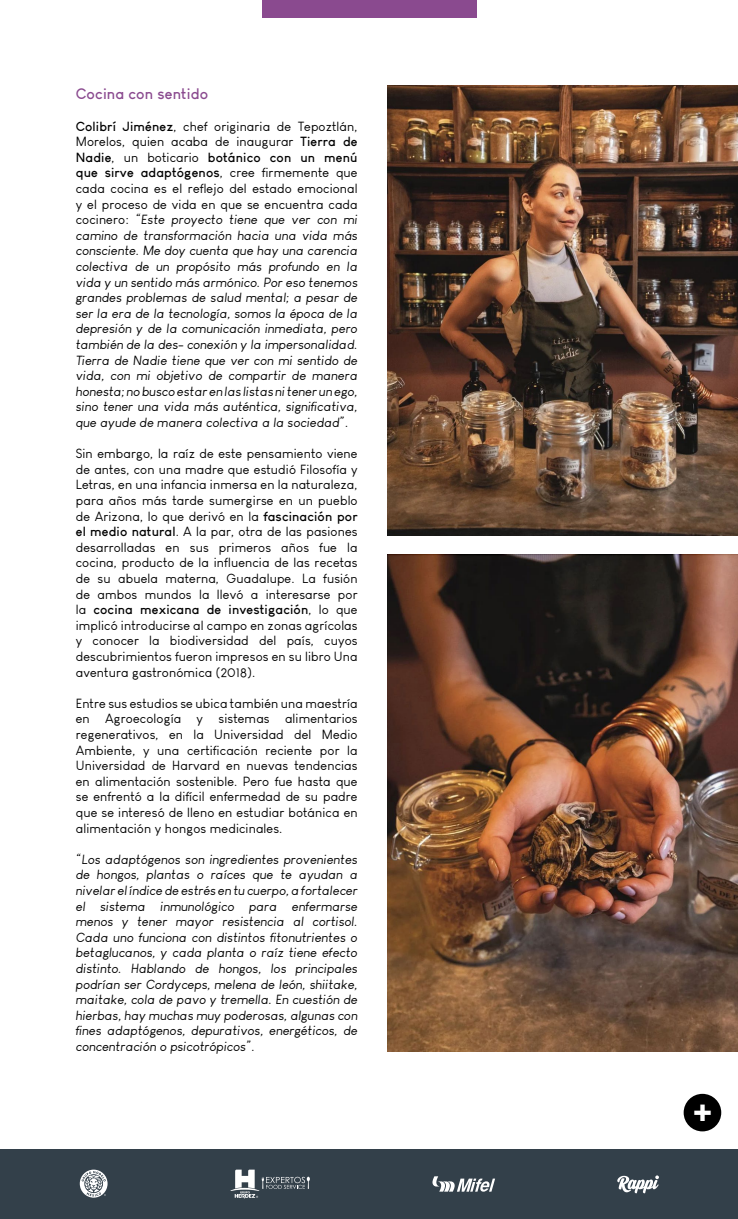
<style>
.page{position:relative;width:738px;height:1219px;background:#fff}
.page>*{position:absolute;margin:0;border:0;box-sizing:border-box;transform-origin:0 0}
.t1{font:30px "Tobago Poster";color:#fff}
.t2{font:700 15px "Louis George Cafe";letter-spacing:.01em;color:#8a4a8f}
.t3{font:italic 13px/15.6px "Louis George Cafe";letter-spacing:.01em;color:#000;text-align:justify}
.t4{font:13px/15.6px "Louis George Cafe";letter-spacing:.01em;color:#000;text-align:justify}
.s1{font-weight:700;font-style:normal}
.s2{font-style:normal}
.s3{font-weight:700}
</style>
<div class="page">
<img style="left:387px;top:86px;width:350px;height:449px">
<div style="left:0;top:1149px;width:737px;height:70px;background:#33404a"></div>
<svg style="left:80px;top:1170px;width:27px;height:28px"></svg>
<svg style="left:617px;top:1175px;width:41px;height:18px"></svg>
<svg style="left:230px;top:1170px;width:79px;height:28px"></svg>
<svg style="left:432px;top:1176px;width:62px;height:16px"></svg>
<div style="left:261px;top:0;width:215px;height:17px;background:#8a4a8f"></div>
<div style="left:683px;top:1094px;width:37px;height:37px;background:#000;border-radius:50%"></div>
<img style="left:387px;top:555px;width:350px;height:496px">
<p class="t2" style="left:76px;top:84px;width:134px">Cocina con sentido</p>
<p class="t3" style="left:76px;top:118px;width:283px"><span class="s1">Colibrí Jiménez</span><span class="s2">, chef originaria de Tepoztlán, Morelos, quien acaba de inaugurar</span> <span class="s1">Tierra de Nadie</span><span class="s2">, un boticario</span> <span class="s1">botánico con un menú que sirve adaptógenos</span><span class="s2">, cree firmemente que cada cocina es el reflejo del estado emocional y el proceso de vida en que se encuentra cada cocinero:</span> “Este proyecto tiene que ver con mi camino de transformación hacia una vida más consciente. Me doy cuenta que hay una carencia colectiva de un propósito más profundo en la vida y un sentido más armónico. Por eso tenemos grandes problemas de salud mental; a pesar de ser la era de la tecnología, somos la época de la depresión y de la comunicación inmediata, pero también de la des- conexión y la impersonalidad.<br>Tierra de Nadie tiene que ver con mi sentido de vida, con mi objetivo de compartir de manera honesta; no busco estar en las listas ni tener un ego, sino tener una vida más auténtica, significativa, que ayude de manera colectiva a la sociedad”.</p>
<p class="t4" style="left:76px;top:446px;width:283px">Sin embargo, la raíz de este pensamiento viene de antes, con una madre que estudió Filosofía y Letras, en una infancia inmersa en la naturaleza, para años más tarde sumergirse en un pueblo de Arizona, lo que derivó en la <span class="s3">fascinación por el medio natural</span>. A la par, otra de las pasiones desarrolladas en sus primeros años fue la cocina, producto de la influencia de las recetas de su abuela materna, Guadalupe. La fusión de ambos mundos la llevó a interesarse por la <span class="s3">cocina mexicana de investigación</span>, lo que implicó introducirse al campo en zonas agrícolas y conocer la biodiversidad del país, cuyos descubrimientos fueron impresos en su libro Una aventura gastronómica (2018).</p>
<p class="t4" style="left:76px;top:695px;width:283px">Entre sus estudios se ubica también una maestría en Agroecología y sistemas alimentarios regenerativos, en la Universidad del Medio Ambiente, y una certificación reciente por la Universidad de Harvard en nuevas tendencias en alimentación sostenible. Pero fue hasta que se enfrentó a la difícil enfermedad de su padre que se interesó de lleno en estudiar botánica en alimentación y hongos medicinales.</p>
<p class="t3" style="left:76px;top:851px;width:283px">“Los adaptógenos son ingredientes provenientes de hongos, plantas o raíces que te ayudan a nivelar el índice de estrés en tu cuerpo, a fortalecer el sistema inmunológico para enfermarse menos y tener mayor resistencia al cortisol.<br>Cada uno funciona con distintos fitonutrientes o betaglucanos, y cada planta o raíz tiene efecto distinto. Hablando de hongos, los principales podrían ser Cordyceps, melena de león, shiitake, maitake, cola de pavo y tremella. En cuestión de hierbas, hay muchas muy poderosas, algunas con fines adaptógenos, depurativos, energéticos, de concentración o psicotrópicos”.</p>
<h1 class="t1" style="left:691px;top:1092px;width:21px">+</h1>
</div>
